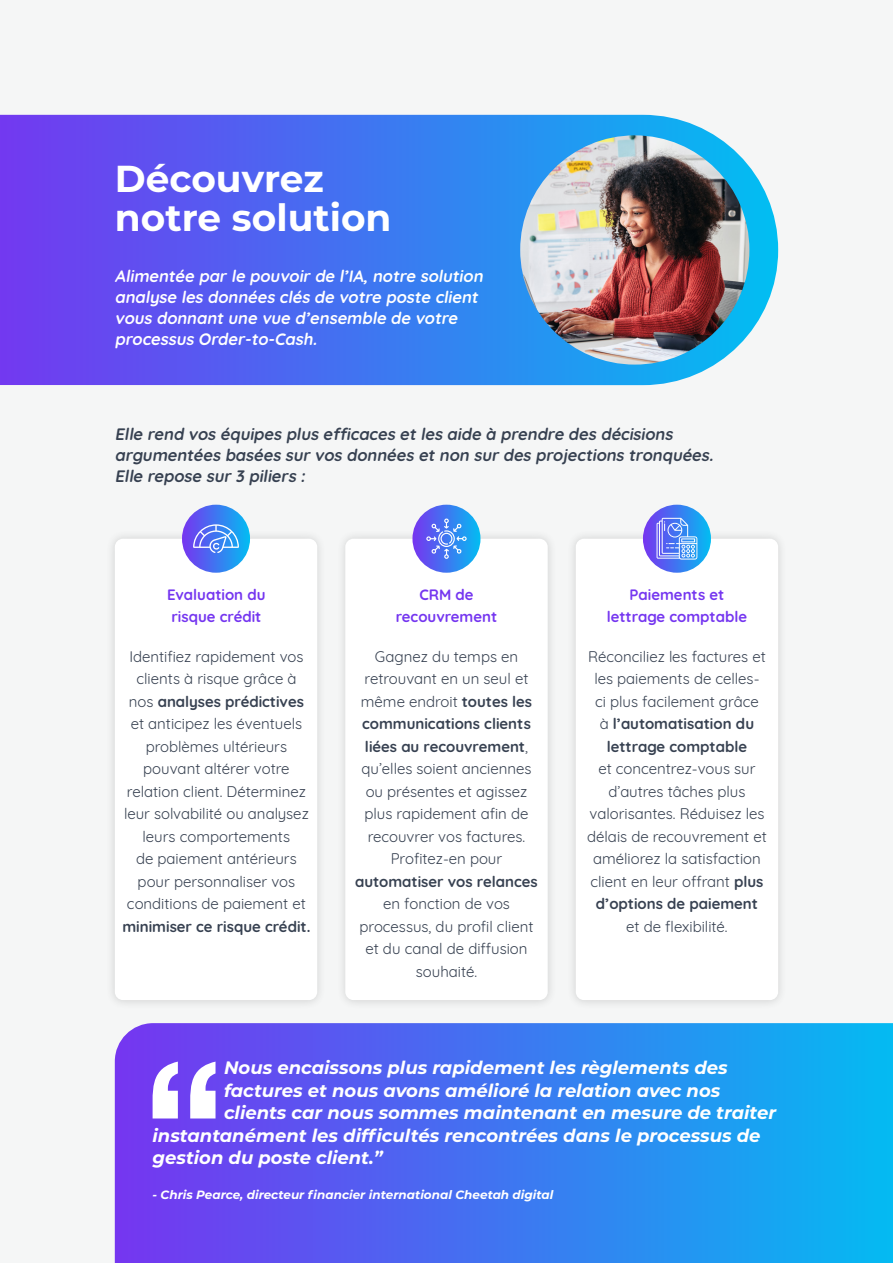
<style>
.page{position:relative;width:893px;height:1263px;background:#f5f6f6}
.page>*{position:absolute;margin:0;border:0;box-sizing:border-box;transform-origin:0 0}
.Heading_1{font:700 37.5px/39px "Montserrat";color:#fff}
.Quote_Copy{font:italic 700 18px "Montserrat";color:#fff}
.Heading_3{font:italic 700 16.5px/21px "Quicksand";color:#374151}
.Heading_3-2{font:italic 700 16.5px/21px "Quicksand";color:#fff}
.Main_Copy_Centered{font:15px/22.5px "Quicksand";color:#374151;text-align:center}
.Main_Copy_Centered-2{font:700 15px/22.5px "Quicksand";color:#7536f0;text-align:center}
.Quote_Name{font:italic 700 12px "Montserrat";color:#fff}
.s1{font-weight:700}
</style>
<div class="page">
<svg style="left:0;top:115px;width:778px;height:270px;background:#4f72f1"></svg>
<img style="left:520px;top:135px;width:229px;height:230px;border-radius:115px">
<div style="left:106px;top:530px;width:221px;height:479px;background:#eeefef"></div>
<div style="left:115px;top:539px;width:202px;height:461px;background:#fff;border-radius:8px"></div>
<div style="left:336px;top:530px;width:221px;height:479px;background:#eeefef"></div>
<div style="left:345px;top:539px;width:203px;height:461px;background:#fff;border-radius:8px"></div>
<div style="left:567px;top:530px;width:221px;height:479px;background:#eeefef"></div>
<div style="left:576px;top:539px;width:202px;height:461px;background:#fff;border-radius:8px"></div>
<svg style="left:182px;top:505px;width:68px;height:68px;background:#4079f1"></svg>
<svg style="left:412px;top:505px;width:68px;height:68px;background:#4379f1"></svg>
<svg style="left:643px;top:505px;width:68px;height:68px;background:#417bf1"></svg>
<svg style="left:193px;top:524px;width:46px;height:29px"></svg>
<svg style="left:426px;top:518px;width:41px;height:41px;background:#5d8df3"></svg>
<svg style="left:115px;top:1023px;width:778px;height:240px;background:#3d77f1"></svg>
<svg style="left:153px;top:1061px;width:25px;height:57px"></svg>
<svg style="left:190px;top:1061px;width:26px;height:57px"></svg>
<svg style="left:656px;top:518px;width:41px;height:42px;background:#759df4"></svg>
<p class="Heading_1" style="left:115px;top:157px;width:278px">Découvrez notre solution</p>
<p class="Heading_3-2" style="left:115px;top:264px;width:373px">Alimentée parle pouvoirde l’IA,notre solution analyse les données clés de votre poste client vous donnantune vue d’ensemble de votre processus Order-to-Cash.</p>
<p class="Heading_3" style="left:115px;top:422px;width:604px">Elle rend vos équipes plus efficaces etles aide à prendre des décisions argumentées basées survos données etnon surdes projections tronquées.<br>Elle repose sur3 piliers :</p>
<p class="Main_Copy_Centered-2" style="left:167px;top:582px;width:100px;text-align:left">Evaluation du risque crédit</p>
<p class="Main_Copy_Centered" style="left:122px;top:644px;width:189px">Identifiez rapidement vos clients à risque grâce à nos <span class="s1">analyses prédictives </span>et anticipez les éventuels problèmes ultérieurs pouvant altérer votre relation client. Déterminez leur solvabilité ou analysez leurs comportements<br>de paiement antérieurs pour personnaliser vos conditions de paiement et <span class="s1">minimiser ce risque crédit.</span></p>
<p class="Main_Copy_Centered-2" style="left:396px;top:582px;width:103px">CRM de recouvrement</p>
<p class="Main_Copy_Centered" style="left:355px;top:644px;width:184px">Gagnez du temps en retrouvant en un seul et même endroit <span class="s1">toutes les communications clients liées au recouvrement</span>, qu’elles soient anciennes ou présentes et agissez plus rapidement afin de recouvrer vos factures.<br>Profitez-en pour <span class="s1">automatiser vos relances </span>en fonction de vos processus, du profil client et du canal de diffusion souhaité.</p>
<p class="Main_Copy_Centered-2" style="left:607px;top:582px;width:142px">Paiements et lettrage comptable</p>
<p class="Main_Copy_Centered" style="left:587px;top:644px;width:181px">Réconciliez les factures et les paiements de celles&shy;ci plus facilement grâce<br>à <span class="s1">l’automatisation du lettrage comptable<br></span>et concentrez-vous sur d’autres tâches plus valorisantes. Réduisez les délais de recouvrement et améliorez la satisfaction client en leur offrant <span class="s1">plus d’options de paiement<br></span>et de flexibilité.</p>
<p class="Quote_Copy" style="left:224px;top:1055px;width:505px">Nous encaissons plus rapidement les règlements des</p>
<p class="Quote_Copy" style="left:224px;top:1077px;width:498px">factures et nous avons amélioré la relation avec nos</p>
<p class="Quote_Copy" style="left:224px;top:1100px;width:554px">clients car nous sommes maintenant en mesure de traiter</p>
<p class="Quote_Copy" style="left:153px;top:1122px;width:609px">instantanément les difficultés rencontrées dans le processus de</p>
<p class="Quote_Copy" style="left:153px;top:1145px;width:232px">gestion du poste client.”</p>
<p class="Quote_Name" style="left:153px;top:1186px;width:402px">- Chris Pearce, directeur financier international Cheetah digital</p>
</div>
